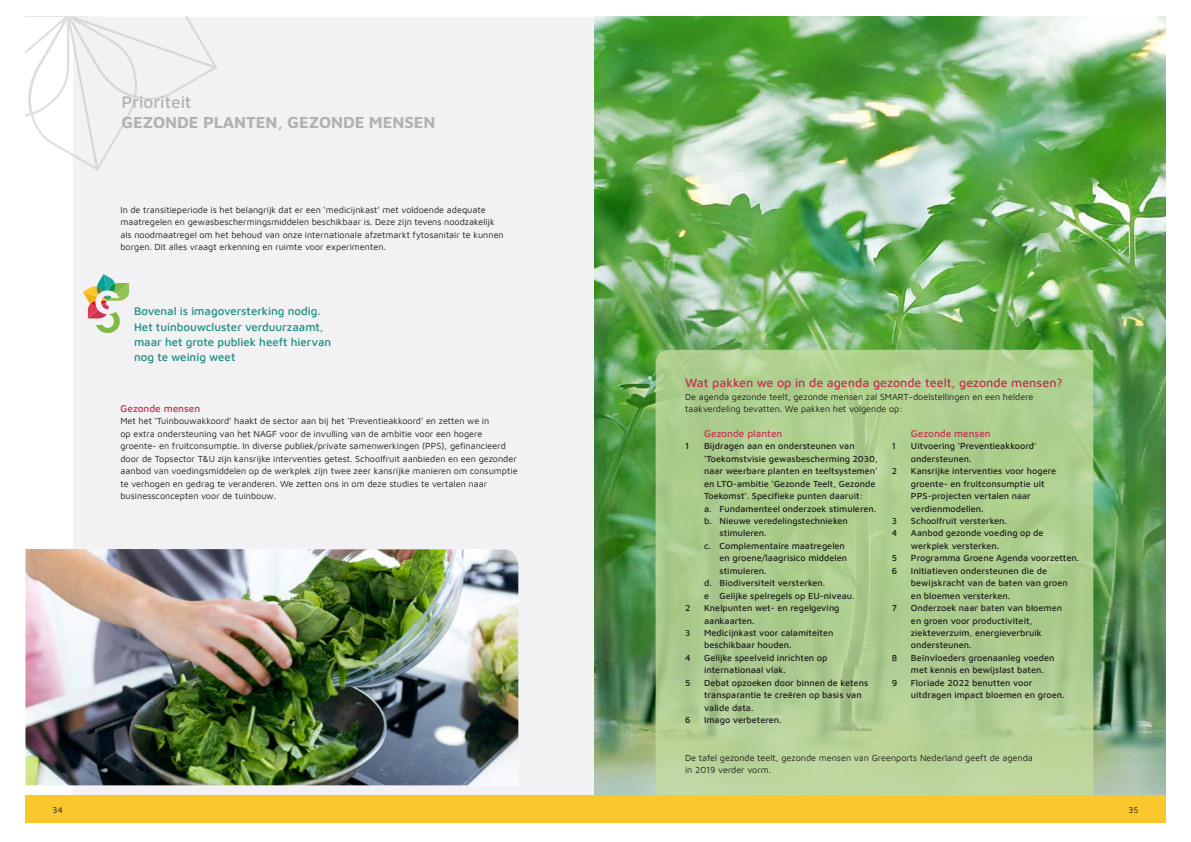
<style>
.page{position:relative;width:1191px;height:842px;background:#fff}
.page>*{position:absolute;margin:0;border:0;box-sizing:border-box;transform-origin:0 0}
.t1{font:500 17.2px "EMBEDDED 2 d 4+Maven Pro";letter-spacing:-.01em;color:#b2b2b2}
.t2{font:700 16.5px "EMBEDDED 2 d 5+Maven Pro";color:#b2b2b2}
.t3{font:500 12.4px "EMBEDDED 335+Maven Pro";color:#c23050}
.t4{font:500 11.5px/15.3px "EMBEDDED 335+Maven Pro";color:#1a8d82}
.t5{font:500 10.1px "EMBEDDED 335+Maven Pro";color:#c23050}
.t6{font:500 9.1px/12.4px "EMBEDDED 335+Maven Pro";color:#1d1d1b}
.t7{font:9.1px/12.5px "EMBEDDED 337+Maven Pro";color:#1d1d1b}
.t8{font:9.1px "EMBEDDED 2 f 6+Maven Pro";color:#1d1d1b}
.t9{font:500 9.1px "EMBEDDED 2 f 8+Maven Pro";color:#1d1d1b}
.t10{font:8.6px "EMBEDDED 337+Maven Pro";color:#1d1d1b}
</style>
<div class="page">
<div style="left:73px;top:17px;width:1092px;height:806px;background:#f2f1f3"></div>
<img style="left:595px;top:17px;width:570px;height:778px">
<svg style="left:655px;top:350px;width:438px;height:445px;background:#aece90"></svg>
<div style="left:25px;top:795px;width:1140px;height:28px;background:#fac72d"></div>
<img style="left:25px;top:17px;width:193px;height:154px">
<img style="left:25px;top:549px;width:493px;height:236px">
<svg style="left:83px;top:274px;width:46px;height:59px"></svg>
<h1 class="t1" style="left:122px;top:92px;width:72px">Prioriteit</h1>
<h2 class="t2" style="left:122px;top:117px;width:315px">GEZONDE PLANTEN, GEZONDE MENSEN</h2>
<p class="t7" style="left:120px;top:204px;width:385px">In de transitieperiode is het belangrijk dat er een ‘medicijnkast’ met voldoende adequate maatregelen en gewasbeschermingsmiddelen beschikbaar is. Deze zijn tevens noodzakelijk als noodmaatregel om het behoud van onze internationale afzetmarkt fytosanitair te kunnen borgen. Dit alles vraagt erkenning en ruimte voor experimenten.</p>
<p class="t4" style="left:134px;top:304px;width:199px">Bovenal is imagoversterking nodig.<br>Het tuinbouwcluster verduurzaamt, maar het grote publiek heeft hiervan nog te weinig weet</p>
<p class="t5" style="left:120px;top:404px;width:81px">Gezonde mensen</p>
<p class="t7" style="left:120px;top:416px;width:370px">Met het ‘Tuinbouwakkoord’ haakt de sector aan bij het ‘Preventieakkoord’ en zetten we in op extra ondersteuning van het NAGF voor de invulling van de ambitie voor een hogere</p>
<p class="t8" style="left:120px;top:442px;width:387px">groente- en fruitconsumptie. In diverse publiek/private samenwerkingen (PPS), gefinancieerd</p>
<p class="t7" style="left:120px;top:453px;width:399px">door de Topsector T&amp;U zijn kansrijke interventies getest. Schoolfruit aanbieden en een gezonder aanbod van voedingsmiddelen op de werkplek zijn twee zeer kansrijke manieren om consumptie te verhogen en gedrag te veranderen. We zetten ons in om deze studies te vertalen naar businessconcepten voor de tuinbouw.</p>
<h3 class="t3" style="left:685px;top:378px;width:381px">Wat pakken we op in de agenda gezonde teelt, gezonde mensen?</h3>
<p class="t7" style="left:685px;top:391px;width:350px">De agenda gezonde teelt, gezonde mensen zal SMART-doelstellingen en een heldere taakverdeling bevatten. We pakken het volgende op:</p>
<p class="t5" style="left:704px;top:429px;width:80px">Gezonde planten</p>
<p class="t6" style="left:685px;top:441px;width:6px">1</p>
<p class="t6" style="left:704px;top:441px;width:176px">Bijdragen aan en ondersteunen van ‘Toekomstvisie gewasbescherming 2030, naar weerbare planten en teeltsystemen’ en LTO-ambitie ‘Gezonde Teelt, Gezonde</p>
<p class="t9" style="left:704px;top:493px;width:161px">Toekomst’. Specifieke punten daaruit:</p>
<p class="t6" style="left:704px;top:503px;width:173px">a. Fundamenteel onderzoek stimuleren.</p>
<p class="t6" style="left:704px;top:515px;width:145px">b. Nieuwe veredelingstechnieken</p>
<p class="t6" style="left:719px;top:528px;width:48px">stimuleren.</p>
<p class="t6" style="left:704px;top:540px;width:142px">c. Complementaire maatregelen</p>
<p class="t6" style="left:719px;top:553px;width:129px">en groene/laagrisico middelen</p>
<p class="t6" style="left:719px;top:565px;width:48px">stimuleren.</p>
<p class="t6" style="left:704px;top:577px;width:123px">d. Biodiversiteit versterken.</p>
<p class="t6" style="left:704px;top:590px;width:152px">e Gelijke spelregels op EU-niveau.</p>
<p class="t6" style="left:685px;top:602px;width:7px">2</p>
<p class="t6" style="left:704px;top:602px;width:137px">Knelpunten wet- en regelgeving aankaarten.</p>
<p class="t6" style="left:685px;top:627px;width:7px">3</p>
<p class="t6" style="left:704px;top:627px;width:131px">Medicijnkast voor calamiteiten beschikbaar houden.</p>
<p class="t6" style="left:685px;top:652px;width:7px">4</p>
<p class="t6" style="left:704px;top:652px;width:125px">Gelijke speelveld inrichten op internationaal vlak.</p>
<p class="t6" style="left:685px;top:677px;width:7px">5</p>
<p class="t6" style="left:704px;top:677px;width:166px">Debat opzoeken door binnen de ketens transparantie te creëren op basis van valide data.</p>
<p class="t6" style="left:685px;top:714px;width:7px">6</p>
<p class="t6" style="left:704px;top:714px;width:79px">Imago verbeteren.</p>
<p class="t5" style="left:911px;top:429px;width:81px">Gezonde mensen</p>
<p class="t6" style="left:892px;top:441px;width:6px">1</p>
<p class="t6" style="left:911px;top:441px;width:127px">Uitvoering ‘Preventieakkoord’ ondersteunen.</p>
<p class="t6" style="left:892px;top:465px;width:7px">2</p>
<p class="t6" style="left:911px;top:465px;width:147px">Kansrijke interventies voor hogere groente- en fruitconsumptie uit<br>PPS-projecten vertalen naar verdienmodellen.</p>
<p class="t6" style="left:892px;top:515px;width:7px">3</p>
<p class="t6" style="left:911px;top:515px;width:97px">Schoolfruit versterken.</p>
<p class="t6" style="left:892px;top:528px;width:7px">4</p>
<p class="t6" style="left:911px;top:528px;width:134px">Aanbod gezonde voeding op de werkplek versterken.</p>
<p class="t6" style="left:892px;top:553px;width:7px">5</p>
<p class="t6" style="left:911px;top:553px;width:170px">Programma Groene Agenda voorzetten.</p>
<p class="t6" style="left:892px;top:565px;width:7px">6</p>
<p class="t6" style="left:911px;top:565px;width:158px">Initiatieven ondersteunen die de bewijskracht van de baten van groen en bloemen versterken.</p>
<p class="t6" style="left:892px;top:602px;width:7px">7</p>
<p class="t6" style="left:911px;top:602px;width:153px">Onderzoek naar baten van bloemen en groen voor productiviteit, ziekteverzuim, energieverbruik ondersteunen.</p>
<p class="t6" style="left:892px;top:652px;width:7px">8</p>
<p class="t6" style="left:911px;top:652px;width:145px">Beïnvloeders groenaanleg voeden met kennis en bewijslast baten.</p>
<p class="t6" style="left:892px;top:677px;width:7px">9</p>
<p class="t6" style="left:911px;top:677px;width:155px">Floriade 2022 benutten voor uitdragen impact bloemen en groen.</p>
<p class="t7" style="left:685px;top:752px;width:349px">De tafel gezonde teelt, gezonde mensen van Greenports Nederland geeft de agenda in 2019 verder vorm.</p>
<p class="t10" style="left:53px;top:807px;width:12px">34</p>
<p class="t10" style="left:1128px;top:807px;width:12px">35</p>
</div>
